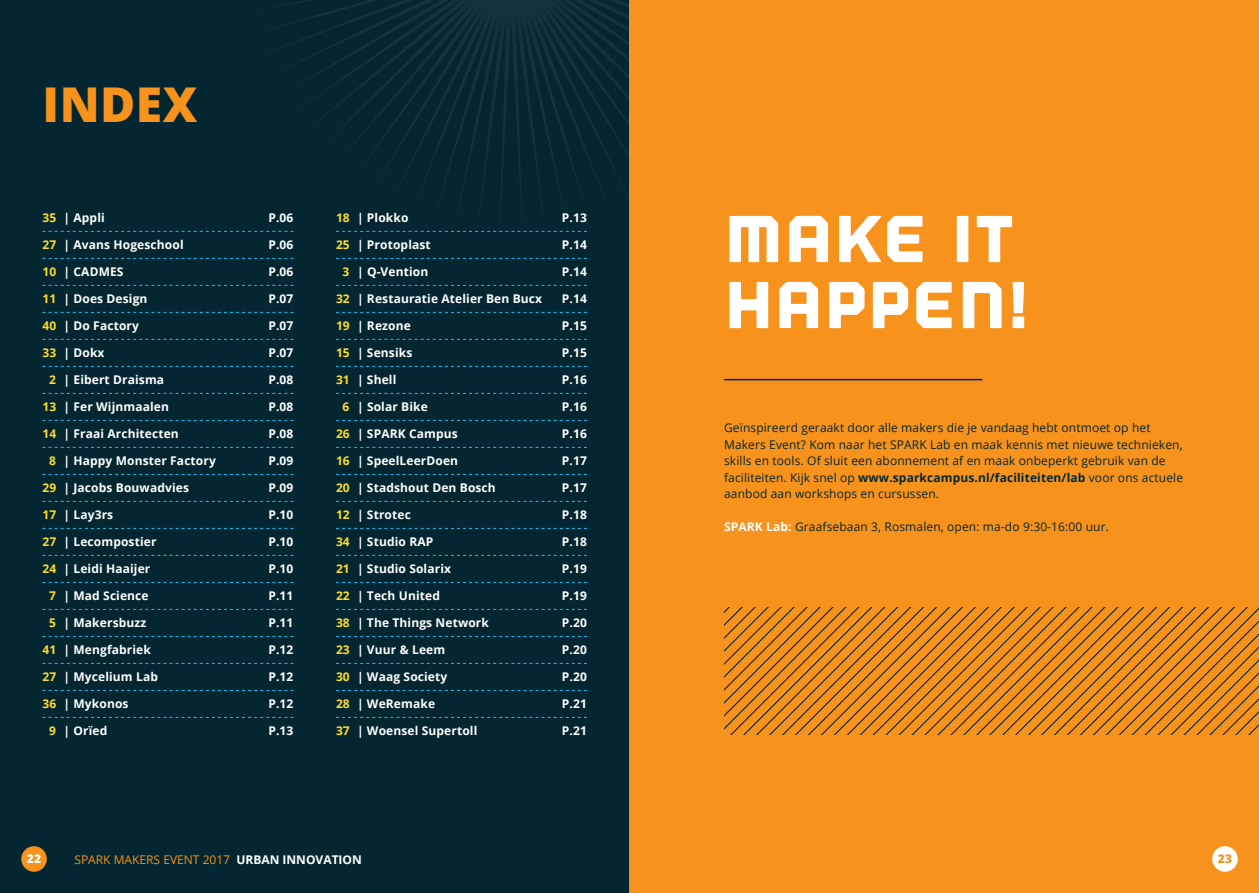
<style>
.page{position:relative;width:1259px;height:893px;background:#fff}
.page>*{position:absolute;margin:0;border:0;box-sizing:border-box;transform-origin:0 0}
.t1{font:66px "Outage Cut";letter-spacing:.01em;color:#fff}
.t2{font:800 48px "Open Sans";letter-spacing:.01em;color:#f7931d}
.t3{font:700 12px "Open Sans";letter-spacing:.01em;color:#fff}
.t4{font:12px/16.5px "Open Sans";letter-spacing:.01em;color:#032630}
.t5{font:12px "Open Sans";color:#f7931d}
.t6{font:800 12px "Open Sans";color:#fff}
.t7{font:800 12px "Open Sans";color:#f7931d}
.s1{color:#ffdd2b}
.s2{font-weight:700;color:#fff}
.s3{font-weight:700}
</style>
<div class="page">
<div style="left:0;top:0;width:629px;height:893px;background:#032630"></div>
<div style="left:21px;top:846px;width:26px;height:26px;background:#f7931d;border-radius:50%"></div>
<svg style="left:237px;top:0;width:392px;height:232px"></svg>
<svg style="left:43px;top:231px;width:250px;height:1px"></svg>
<svg style="left:43px;top:258px;width:250px;height:1px"></svg>
<svg style="left:43px;top:285px;width:250px;height:1px"></svg>
<svg style="left:43px;top:312px;width:250px;height:1px"></svg>
<svg style="left:43px;top:339px;width:250px;height:1px"></svg>
<svg style="left:43px;top:366px;width:250px;height:1px"></svg>
<svg style="left:43px;top:393px;width:250px;height:1px"></svg>
<svg style="left:43px;top:420px;width:250px;height:1px"></svg>
<svg style="left:43px;top:447px;width:250px;height:1px"></svg>
<svg style="left:43px;top:474px;width:250px;height:1px"></svg>
<svg style="left:43px;top:501px;width:250px;height:1px"></svg>
<svg style="left:43px;top:528px;width:250px;height:1px"></svg>
<svg style="left:43px;top:555px;width:250px;height:1px"></svg>
<svg style="left:43px;top:582px;width:250px;height:1px"></svg>
<svg style="left:43px;top:609px;width:250px;height:1px"></svg>
<svg style="left:43px;top:636px;width:250px;height:1px"></svg>
<svg style="left:43px;top:663px;width:250px;height:1px"></svg>
<svg style="left:43px;top:690px;width:250px;height:1px"></svg>
<svg style="left:43px;top:717px;width:250px;height:1px"></svg>
<svg style="left:336px;top:231px;width:251px;height:1px"></svg>
<svg style="left:336px;top:258px;width:251px;height:1px"></svg>
<svg style="left:336px;top:285px;width:251px;height:1px"></svg>
<svg style="left:336px;top:312px;width:251px;height:1px"></svg>
<svg style="left:336px;top:339px;width:251px;height:1px"></svg>
<svg style="left:336px;top:366px;width:251px;height:1px"></svg>
<svg style="left:336px;top:393px;width:251px;height:1px"></svg>
<svg style="left:336px;top:420px;width:251px;height:1px"></svg>
<svg style="left:336px;top:447px;width:251px;height:1px"></svg>
<svg style="left:336px;top:474px;width:251px;height:1px"></svg>
<svg style="left:336px;top:501px;width:251px;height:1px"></svg>
<svg style="left:336px;top:528px;width:251px;height:1px"></svg>
<svg style="left:336px;top:555px;width:251px;height:1px"></svg>
<svg style="left:336px;top:582px;width:251px;height:1px"></svg>
<svg style="left:336px;top:609px;width:251px;height:1px"></svg>
<svg style="left:336px;top:636px;width:251px;height:1px"></svg>
<svg style="left:336px;top:663px;width:251px;height:1px"></svg>
<svg style="left:336px;top:690px;width:251px;height:1px"></svg>
<svg style="left:336px;top:717px;width:251px;height:1px"></svg>
<div style="left:629px;top:0;width:630px;height:893px;background:#f7931d"></div>
<hr style="left:724px;top:379px;width:258px;height:1px;background:#032630">
<svg style="left:724px;top:607px;width:535px;height:128px"></svg>
<div style="left:1212px;top:846px;width:25px;height:26px;background:#fff;border-radius:50%"></div>
<p class="t2" style="left:43px;top:68px;width:156px">INDEX</p>
<p class="t3" style="left:43px;top:209px;width:64px"><span class="s1">35</span> | Appli</p>
<p class="t3" style="left:268px;top:209px;width:27px">P.06</p>
<p class="t3" style="left:43px;top:236px;width:143px"><span class="s1">27</span> | Avans Hogeschool</p>
<p class="t3" style="left:268px;top:236px;width:27px">P.06</p>
<p class="t3" style="left:43px;top:263px;width:83px"><span class="s1">10</span> | CADMES</p>
<p class="t3" style="left:268px;top:263px;width:27px">P.06</p>
<p class="t3" style="left:43px;top:290px;width:106px"><span class="s1">11</span> | Does Design</p>
<p class="t3" style="left:268px;top:290px;width:27px">P.07</p>
<p class="t3" style="left:43px;top:317px;width:98px"><span class="s1">40</span> | Do Factory</p>
<p class="t3" style="left:268px;top:317px;width:27px">P.07</p>
<p class="t3" style="left:43px;top:344px;width:64px"><span class="s1">33</span> | Dokx</p>
<p class="t3" style="left:268px;top:344px;width:27px">P.07</p>
<p class="t3" style="left:49px;top:371px;width:117px"><span class="s1">2</span> | Eibert Draisma</p>
<p class="t3" style="left:268px;top:371px;width:27px">P.08</p>
<p class="t3" style="left:43px;top:398px;width:128px"><span class="s1">13</span> | Fer Wijnmaalen</p>
<p class="t3" style="left:268px;top:398px;width:27px">P.08</p>
<p class="t3" style="left:43px;top:425px;width:138px"><span class="s1">14</span> | Fraai Architecten</p>
<p class="t3" style="left:268px;top:425px;width:27px">P.08</p>
<p class="t3" style="left:49px;top:452px;width:168px"><span class="s1">8</span> | Happy Monster Factory</p>
<p class="t3" style="left:268px;top:452px;width:27px">P.09</p>
<p class="t3" style="left:43px;top:479px;width:148px"><span class="s1">29</span> | Jacobs Bouwadvies</p>
<p class="t3" style="left:268px;top:479px;width:27px">P.09</p>
<p class="t3" style="left:43px;top:506px;width:72px"><span class="s1">17</span> | Lay3rs</p>
<p class="t3" style="left:268px;top:506px;width:27px">P.10</p>
<p class="t3" style="left:43px;top:533px;width:115px"><span class="s1">27</span> | Lecompostier</p>
<p class="t3" style="left:268px;top:533px;width:27px">P.10</p>
<p class="t3" style="left:43px;top:560px;width:109px"><span class="s1">24</span> | Leidi Haaijer</p>
<p class="t3" style="left:268px;top:560px;width:27px">P.10</p>
<p class="t3" style="left:49px;top:587px;width:101px"><span class="s1">7</span> | Mad Science</p>
<p class="t3" style="left:268px;top:587px;width:27px">P.11</p>
<p class="t3" style="left:49px;top:614px;width:99px"><span class="s1">5</span> | Makersbuzz</p>
<p class="t3" style="left:268px;top:614px;width:27px">P.11</p>
<p class="t3" style="left:43px;top:641px;width:110px"><span class="s1">41</span> | Mengfabriek</p>
<p class="t3" style="left:268px;top:641px;width:27px">P.12</p>
<p class="t3" style="left:43px;top:668px;width:117px"><span class="s1">27</span> | Mycelium Lab</p>
<p class="t3" style="left:268px;top:668px;width:27px">P.12</p>
<p class="t3" style="left:43px;top:695px;width:87px"><span class="s1">36</span> | Mykonos</p>
<p class="t3" style="left:268px;top:695px;width:27px">P.12</p>
<p class="t3" style="left:49px;top:722px;width:60px"><span class="s1">9</span> | Orïed</p>
<p class="t3" style="left:268px;top:722px;width:27px">P.13</p>
<p class="t3" style="left:336px;top:209px;width:74px"><span class="s1">18</span> | Plokko</p>
<p class="t3" style="left:562px;top:209px;width:27px">P.13</p>
<p class="t3" style="left:336px;top:236px;width:96px"><span class="s1">25</span> | Protoplast</p>
<p class="t3" style="left:562px;top:236px;width:27px">P.14</p>
<p class="t3" style="left:342px;top:263px;width:87px"><span class="s1">3</span> | Q-Vention</p>
<p class="t3" style="left:562px;top:263px;width:27px">P.14</p>
<p class="t3" style="left:336px;top:290px;width:208px"><span class="s1">32</span> | Restauratie Atelier Ben Bucx</p>
<p class="t3" style="left:562px;top:290px;width:27px">P.14</p>
<p class="t3" style="left:336px;top:317px;width:76px"><span class="s1">19</span> | Rezone</p>
<p class="t3" style="left:562px;top:317px;width:27px">P.15</p>
<p class="t3" style="left:336px;top:344px;width:78px"><span class="s1">15</span> | Sensiks</p>
<p class="t3" style="left:562px;top:344px;width:27px">P.15</p>
<p class="t3" style="left:336px;top:371px;width:62px"><span class="s1">31</span> | Shell</p>
<p class="t3" style="left:562px;top:371px;width:27px">P.16</p>
<p class="t3" style="left:342px;top:398px;width:87px"><span class="s1">6</span> | Solar Bike</p>
<p class="t3" style="left:562px;top:398px;width:27px">P.16</p>
<p class="t3" style="left:336px;top:425px;width:123px"><span class="s1">26</span> | SPARK Campus</p>
<p class="t3" style="left:562px;top:425px;width:27px">P.16</p>
<p class="t3" style="left:336px;top:452px;width:124px"><span class="s1">16</span> | SpeelLeerDoen</p>
<p class="t3" style="left:562px;top:452px;width:27px">P.17</p>
<p class="t3" style="left:336px;top:479px;width:161px"><span class="s1">20</span> | Stadshout Den Bosch</p>
<p class="t3" style="left:562px;top:479px;width:27px">P.17</p>
<p class="t3" style="left:336px;top:506px;width:76px"><span class="s1">12</span> | Strotec</p>
<p class="t3" style="left:562px;top:506px;width:27px">P.18</p>
<p class="t3" style="left:336px;top:533px;width:99px"><span class="s1">34</span> | Studio RAP</p>
<p class="t3" style="left:562px;top:533px;width:27px">P.18</p>
<p class="t3" style="left:336px;top:560px;width:117px"><span class="s1">21</span> | Studio Solarix</p>
<p class="t3" style="left:562px;top:560px;width:27px">P.19</p>
<p class="t3" style="left:336px;top:587px;width:105px"><span class="s1">22</span> | Tech United</p>
<p class="t3" style="left:562px;top:587px;width:27px">P.19</p>
<p class="t3" style="left:336px;top:614px;width:154px"><span class="s1">38</span> | The Things Network</p>
<p class="t3" style="left:562px;top:614px;width:27px">P.20</p>
<p class="t3" style="left:336px;top:641px;width:111px"><span class="s1">23</span> | Vuur &amp; Leem</p>
<p class="t3" style="left:562px;top:641px;width:27px">P.20</p>
<p class="t3" style="left:336px;top:668px;width:113px"><span class="s1">30</span> | Waag Society</p>
<p class="t3" style="left:562px;top:668px;width:27px">P.20</p>
<p class="t3" style="left:336px;top:695px;width:101px"><span class="s1">28</span> | WeRemake</p>
<p class="t3" style="left:562px;top:695px;width:27px">P.21</p>
<p class="t3" style="left:336px;top:722px;width:143px"><span class="s1">37</span> | Woensel Supertoll</p>
<p class="t3" style="left:562px;top:722px;width:27px">P.21</p>
<p class="t6" style="left:27px;top:849px;width:16px">22</p>
<p class="t5" style="left:74px;top:851px;width:289px">SPARK MAKERS EVENT 2017 <span class="s2">URBAN INNOVATION</span></p>
<p class="t1" style="left:724px;top:200px;width:292px">MAKE IT</p>
<p class="t1" style="left:724px;top:266px;width:307px">HAPPEN!</p>
<p class="t4" style="left:724px;top:419px;width:428px">Geïnspireerd geraakt door alle makers die je vandaag hebt ontmoet op het</p>
<p class="t4" style="left:724px;top:436px;width:460px">Makers Event? Kom naar het SPARK Lab en maak kennis met nieuwe technieken, skills en tools. Of sluit een abonnement af en maak onbeperkt gebruik van de faciliteiten. Kijk snel op <span class="s3">www.sparkcampus.nl/faciliteiten/lab</span> voor ons actuele aanbod aan workshops en cursussen.</p>
<p class="t4" style="left:724px;top:518px;width:386px"><span class="s2">SPARK Lab:</span> Graafsebaan 3, Rosmalen, open: ma-do 9:30-16:00 uur.</p>
<p class="t7" style="left:1217px;top:849px;width:16px">23</p>
</div>
